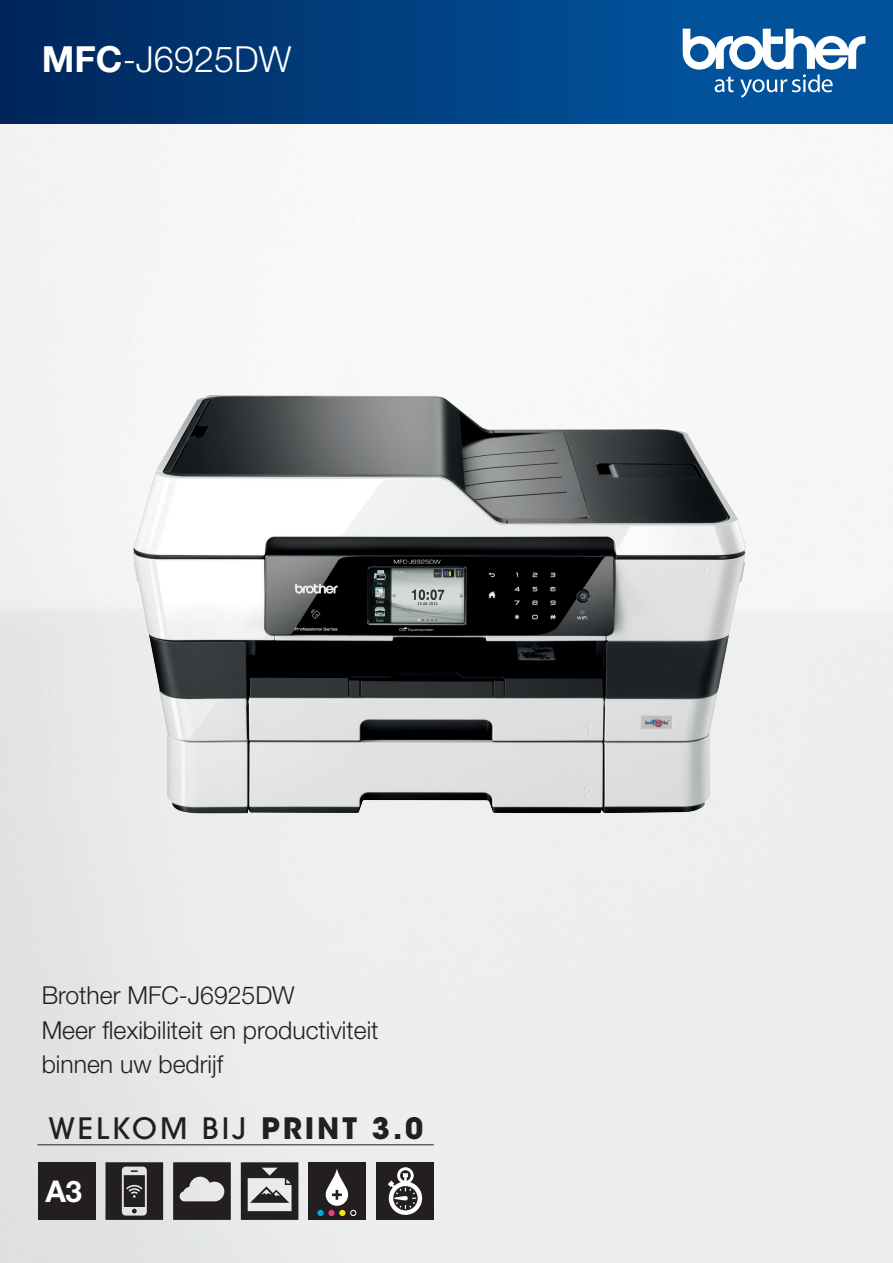
<style>
.page{position:relative;width:893px;height:1263px;background:#fff}
.page>*{position:absolute;margin:0;border:0;box-sizing:border-box;transform-origin:0 0}
.t1{font:300 36px "Helvetica Neue LT Pro";color:#fff}
.t2{font:700 30px "Helvetica Neue LT Pro";color:#fff}
.t3{font:500 29.25px "ITC Avant Garde Std";letter-spacing:.1em;color:#231f20}
.t4{font:300 24.75px "Helvetica Neue LT Pro";color:#231f20}
.s1{font-weight:700}
.s2{font-size:29.7px}
</style>
<div class="page">
<img style="left:0;top:123px;width:893px;height:1140px">
<svg style="left:173px;top:1162px;width:58px;height:58px;background:#545152"></svg>
<div style="left:0;top:0;width:683px;height:123px;background:linear-gradient(to right,#00265a,#01529c)"></div>
<div style="left:683px;top:0;width:210px;height:123px;background:#01519b"></div>
<svg style="left:683px;top:29px;width:182px;height:69px"></svg>
<img style="left:133px;top:395px;width:577px;height:418px">
<hr style="left:37px;top:1144px;width:397px;height:1px;background:#231f20">
<svg style="left:106px;top:1162px;width:57px;height:58px;background:#454242"></svg>
<div style="left:309px;top:1162px;width:57px;height:58px;background:#231f20"></div>
<div style="left:318px;top:1208px;width:41px;height:10px;background:#23151d"></div>
<svg style="left:317px;top:1169px;width:40px;height:47px"></svg>
<div style="left:376px;top:1162px;width:58px;height:58px;background:#231f20"></div>
<svg style="left:388px;top:1167px;width:34px;height:48px"></svg>
<svg style="left:241px;top:1162px;width:57px;height:58px;background:#6a6868"></svg>
<div style="left:38px;top:1162px;width:58px;height:58px;background:#231f20"></div>
<p class="t1" style="left:42px;top:38px;width:251px"><span class="s1">MFC</span>-J6925DW</p>
<p class="t4" style="left:42px;top:980px;width:255px">Brother MFC-J6925DW</p>
<p class="t4" style="left:42px;top:1015px;width:338px">Meer flexibiliteit en productiviteit</p>
<p class="t4" style="left:42px;top:1049px;width:183px">binnen uw bedrijf</p>
<p class="t3" style="left:48px;top:1110px;width:376px">WELKOM BIJ <span class="s1">PRINT 3.0</span></p>
<p class="t2" style="left:46px;top:1172px;width:38px">A<span class="s2">3</span></p>
</div>
